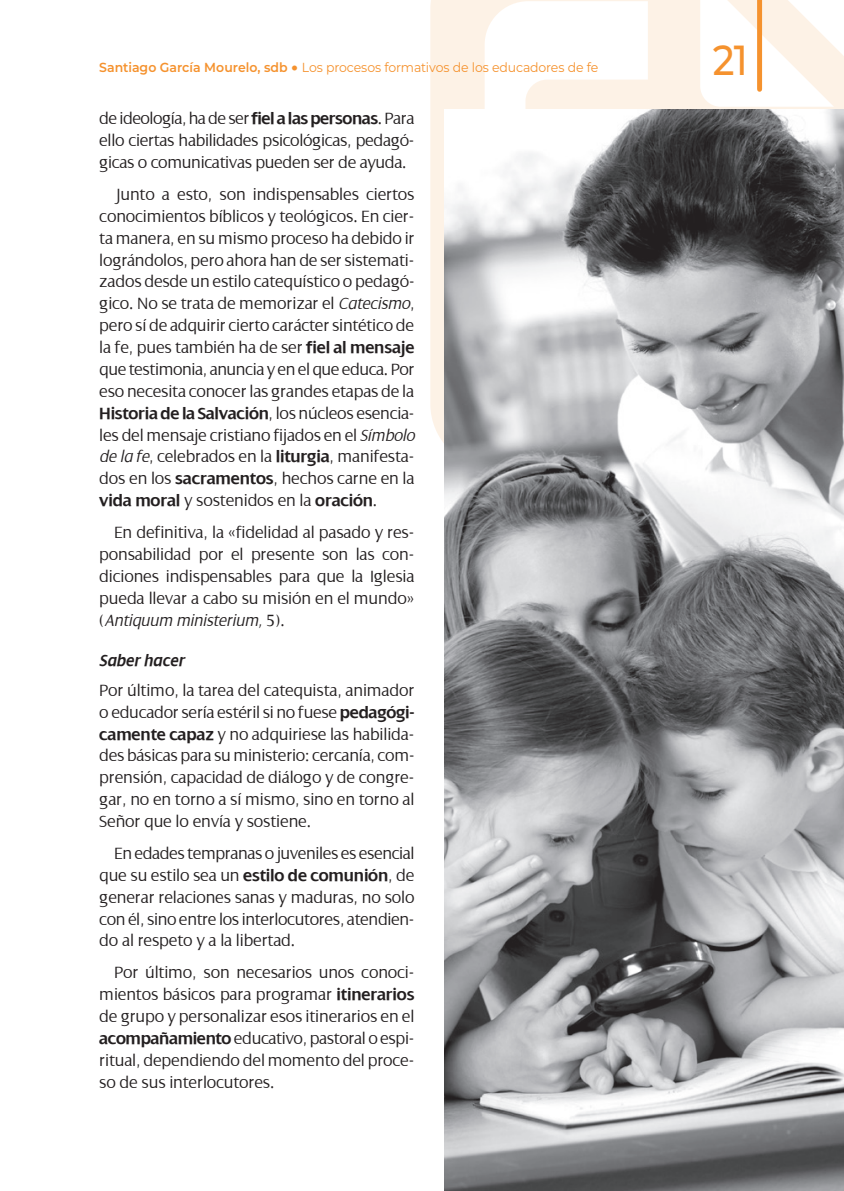
<style>
.page{position:relative;width:844px;height:1191px;background:#fff}
.page>*{position:absolute;margin:0;border:0;box-sizing:border-box;transform-origin:0 0}
.t1{font:500 42px "Montserrat";color:#f5922e;scale:.9 1}
.t2{font:300 17.5px/21.9px "Dialog";letter-spacing:-.01em;color:#231f20;text-align:justify}
.t3{font:italic 600 17.5px "Dialog";letter-spacing:.01em;color:#231f20;scale:.95 1}
.t4{font:13.12px "Montserrat";letter-spacing:-.01em;color:#f5922e;scale:.95 1}
.s1{font-weight:600}
.s2{font-family:"VAG Rounded Std";font-weight:300;font-size:14px}
.s3{font-style:italic}
</style>
<div class="page">
<svg style="left:430px;top:0;width:413px;height:443px;fill:#fef6ee"></svg>
<img style="left:444px;top:109px;width:399px;height:1082px">
<svg style="left:756px;top:0;width:5px;height:89px"></svg>
<p class="t4" style="left:99px;top:59px;width:526px"><span class="s1">Santiago García Mourelo, sdb</span> <span class="s2">•</span> Los procesos formativos de los educadores de fe</p>
<p class="t2" style="left:99px;top:108px;width:317px">de ideología, ha de ser <span class="s1">fiel a las personas</span>. Para ello ciertas habilidades psicológicas, pedagó&shy;gicas o comunicativas pueden ser de ayuda.</p>
<p class="t2" style="left:99px;top:183px;width:317px;text-indent:15px">Junto a esto, son indispensables ciertos conocimientos bíblicos y teológicos. En cier&shy;ta manera, en su mismo proceso ha debido ir lográndolos, pero ahora han de ser sistemati&shy;zados desde un estilo catequístico o pedagó&shy;gico. No se trata de memorizar el <span class="s3">Catecismo</span>, pero sí de adquirir cierto carácter sintético de la fe, pues también ha de ser <span class="s1">fiel al mensaje </span>que testimonia, anuncia y en el que educa. Por eso necesita conocer las grandes etapas de la <span class="s1">Historia de la Salvación</span>, los núcleos esencia&shy;les del mensaje cristiano fijados en el <span class="s3">Símbolo de la fe</span>, celebrados en la <span class="s1">liturgia</span>, manifesta&shy;dos en los <span class="s1">sacramentos</span>, hechos carne en la <span class="s1">vida moral</span> y sostenidos en la <span class="s1">oración</span>.</p>
<p class="t2" style="left:99px;top:521px;width:316px;text-indent:15px">En definitiva, la «fidelidad al pasado y res&shy;ponsabilidad por el presente son las con&shy;diciones indispensables para que la Iglesia pueda llevar a cabo su misión en el mundo» (<span class="s3">Antiquum ministerium,</span> 5).</p>
<p class="t3" style="left:99px;top:651px;width:91px">Saber hacer</p>
<p class="t2" style="left:99px;top:679px;width:317px">Por último, la tarea del catequista, animador o educador sería estéril si no fuese <span class="s1">pedagógi&shy;camente capaz</span> y no adquiriese las habilida&shy;des básicas para su ministerio: cercanía, com&shy;prensión, capacidad de diálogo y de congre&shy;gar, no en torno a sí mismo, sino en torno al Señor que lo envía y sostiene.</p>
<p class="t2" style="left:99px;top:842px;width:317px;text-indent:15px">En edades tempranas o juveniles es esencial que su estilo sea un <span class="s1">estilo de comunión</span>, de generar relaciones sanas y maduras, no solo con él, sino entre los interlocutores, atendien&shy;do al respeto y a la libertad.</p>
<p class="t2" style="left:99px;top:961px;width:317px;text-indent:15px">Por último, son necesarios unos conoci&shy;mientos básicos para programar <span class="s1">itinerarios </span>de grupo y personalizar esos itinerarios en el <span class="s1">acompañamiento</span> educativo, pastoral o espi&shy;ritual, dependiendo del momento del proce&shy;so de sus interlocutores.</p>
<h1 class="t1" style="left:712px;top:30px;width:40px">21</h1>
</div>
